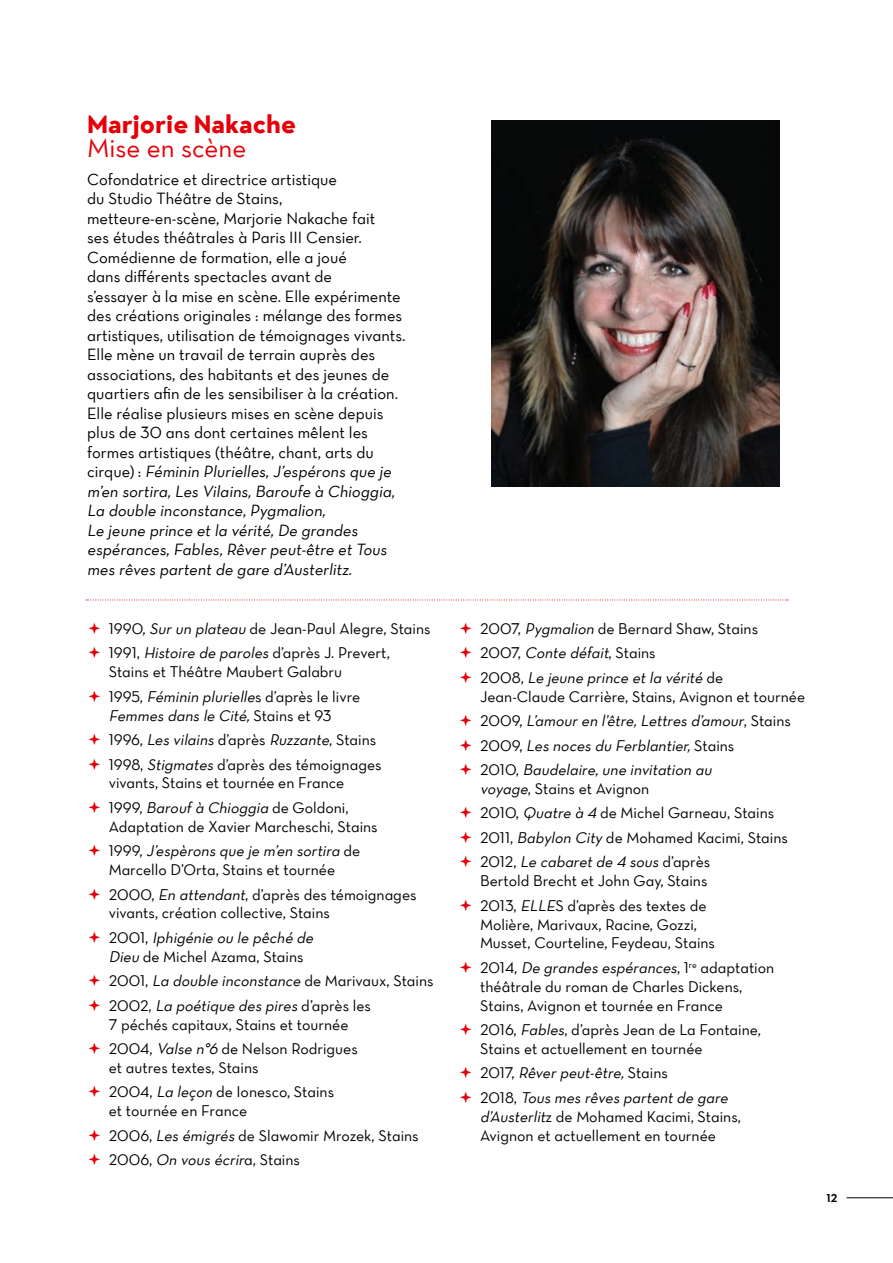
<style>
.page{position:relative;width:893px;height:1263px;background:#fff}
.page>*{position:absolute;margin:0;border:0;box-sizing:border-box;transform-origin:0 0}
.fonction_distrib{font:27px "Neutra Text Book Alt";color:#e3000b}
.nom_distrib{font:700 25.5px "Neutraface New Yorker";color:#e3000b}
.corps_fer_a_gauche{font:16.5px/19.5px "Neutra Text Book Alt";color:#000}
.t1{font:15.75px/18.9px "Neutra Text Book Alt";color:#000}
.t2{font:italic 15.75px/18.9px "Neutra Text Book Alt";color:#000}
.t3{font:700 15px "Neutraface 2 Display";color:#000}
.s1{font-style:italic}
.s2{font-style:normal}
</style>
<div class="page">
<hr style="left:846px;top:1197px;width:47px;height:1px;background:#000">
<img style="left:492px;top:121px;width:288px;height:366px">
<svg style="left:86px;top:600px;width:702px;height:1px"></svg>
<p class="nom_distrib" style="left:87px;top:108px;width:210px">Marjorie Nakache</p>
<p class="fonction_distrib" style="left:87px;top:131px;width:161px">Mise en scène</p>
<p class="corps_fer_a_gauche" style="left:87px;top:169px;width:251px">Cofondatrice et directrice artistique du Studio Théâtre de Stains,</p>
<p class="corps_fer_a_gauche" style="left:87px;top:208px;width:290px">metteure-en-scène, Marjorie Nakache fait ses études théâtrales à Paris III Censier.<br>Comédienne de formation, elle a joué dans différents spectacles avant de</p>
<p class="corps_fer_a_gauche" style="left:87px;top:286px;width:320px">s’essayer à la mise en scène. Elle expérimente des créations originales : mélange des formes artistiques, utilisation de témoignages vivants.</p>
<p class="corps_fer_a_gauche" style="left:87px;top:345px;width:312px">Elle mène un travail de terrain auprès des associations, des habitants et des jeunes de quartiers afin de les sensibiliser à la création.<br>Elle réalise plusieurs mises en scène depuis plus de 30 ans dont certaines mêlent les formes artistiques (théâtre, chant, arts du<br>c i rq u e) : Féminin Plurielles, J’espérons que je m’en sortira, Les Vilains, Baroufe à Chioggia, La double inconstance, Pygmalion,</p>
<p class="corps_fer_a_gauche" style="left:87px;top:520px;width:304px">Le jeune prince et la vérité, De grandes espérances, Fables, Rêver peut-être et Tous mes rêves partent de gare d’Austerlitz.</p>
<p class="t1" style="left:109px;top:619px;width:323px">1990, <span class="s1">Surun plateau</span> de Jean-Paul Alegre, Stains</p>
<p class="t1" style="left:109px;top:643px;width:283px">1991, <span class="s1">Histoire de paroles</span> d’après J. Prevert,<br>Stains et Théâtre Maubert Galabru</p>
<p class="t2" style="left:109px;top:687px;width:253px"><span class="s2">1995,</span> Féminin plurielle<span class="s2">s d’après le livre<br></span>Femmes dans le Cité,<span class="s2">S t a i n s e t 93</span></p>
<p class="t1" style="left:109px;top:730px;width:269px">1 9 96, <span class="s1">Les vilains</span> d ’a p rès <span class="s1">Ruzzante</span>, Sta i n s</p>
<p class="t1" style="left:109px;top:754px;width:274px">1998, <span class="s1">Stigmates</span> d’après des témoignages vivants, Stains et tournée en France</p>
<p class="t1" style="left:109px;top:798px;width:270px">1999, <span class="s1">Baroufà Chioggia</span> de Goldoni,<br>Adaptation de Xavier Marcheschi, Stains</p>
<p class="t1" style="left:109px;top:841px;width:253px">1 9 9 9, <span class="s1">J’espèrons que je m’en sortira</span> d e<br>Marcello D’Orta, Stains et tournée</p>
<p class="t1" style="left:109px;top:884px;width:309px">2000, <span class="s1">En attendant</span>, d’après des témoignages vivants, création collective, Stains</p>
<p class="t1" style="left:109px;top:928px;width:209px">2 0 0 1 , <span class="s1">Iphigénie ou le pêché de<br>Dieu</span> de Michel Azama, Stains</p>
<p class="t1" style="left:109px;top:971px;width:326px">2001, <span class="s1">La double inconstance</span> de Marivaux, Stains</p>
<p class="t1" style="left:109px;top:995px;width:264px">2 0 02 , <span class="s1">La poétique des pires</span> d ’a p rè s l e s<br>7 péchés capitaux, Stains et tournée</p>
<p class="t1" style="left:109px;top:1039px;width:251px">2004, <span class="s1">Valse n°6</span> de Nelson Rodrigues et autres textes, Stains</p>
<p class="t1" style="left:109px;top:1082px;width:227px">2004, <span class="s1">La leçon</span> de Ionesco, Stains et tournée en France</p>
<p class="t1" style="left:109px;top:1125px;width:311px">2006, <span class="s1">Les émigrés</span> de Slawomir Mrozek, Stains</p>
<p class="t1" style="left:109px;top:1150px;width:193px">2006, <span class="s1">On vous écrir</span>a, Stains</p>
<p class="t1" style="left:480px;top:619px;width:279px">2007, <span class="s1">Pygmalion</span> de Bernard Shaw, Stains</p>
<p class="t1" style="left:480px;top:643px;width:177px">2 0 07, <span class="s1">Conte défait</span>, S ta i n s</p>
<p class="t1" style="left:480px;top:668px;width:327px">2 0 0 8 , <span class="s1">Le jeune prince etla vérité</span> d e<br>Jean-Claude Carrière, Stains, Avignon et tournée</p>
<p class="t2" style="left:480px;top:711px;width:312px"><span class="s2">2 0 0 9,</span> L’amouren l’être,Lettres d’amour<span class="s2">, S ta i n s</span></p>
<p class="t2" style="left:480px;top:735px;width:256px"><span class="s2">2 0 0 9,</span> Les noces du Ferblantier,<span class="s2">S t a i n s</span></p>
<p class="t2" style="left:480px;top:760px;width:236px"><span class="s2">2 0 1 0,</span> Baudelaire,une invitation au voyage<span class="s2">, Stains et Avignon</span></p>
<p class="t1" style="left:480px;top:803px;width:296px">2010, <span class="s1">Quatre à 4</span> de Michel Garneau, Stains</p>
<p class="t1" style="left:480px;top:828px;width:309px">2011, <span class="s1">Babylon City</span> de Mohamed Kacimi, Stains</p>
<p class="t1" style="left:480px;top:852px;width:232px">2 01 2 , <span class="s1">Le cabaretde 4 sous</span> d ’a p rès<br>Bertold Brecht et John Gay, Stains</p>
<p class="t1" style="left:480px;top:895px;width:236px">2013, <span class="s1">ELLE</span>S d’après des textes de<br>Molière, Marivaux, Racine, Gozzi,<br>Musset, Courteline, Feydeau, Stains</p>
<p class="t1" style="left:480px;top:958px;width:296px">2 01 4, <span class="s1">De grandes espérances</span>, 1 <sup>re</sup> a d a pta ti o n théâtrale du roman de Charles Dickens,<br>Stains, Avignon et tournée en France</p>
<p class="t1" style="left:480px;top:1020px;width:282px">2016, <span class="s1">Fables</span>, d’après Jean de La Fontaine,<br>Stains et actuellement en tournée</p>
<p class="t2" style="left:480px;top:1063px;width:189px"><span class="s2">2 0 1 7,</span> Rêverpeut-être,<span class="s2">S t a i n s</span></p>
<p class="t1" style="left:480px;top:1088px;width:262px">2 0 1 8 , <span class="s1">Tous mes rêves partentde gare d’Austerlit</span>z de Mohamed Kacimi, Stains,<br>Avignon et actuellement en tournée</p>
<p class="t3" style="left:826px;top:1188px;width:13px">12</p>
</div>
